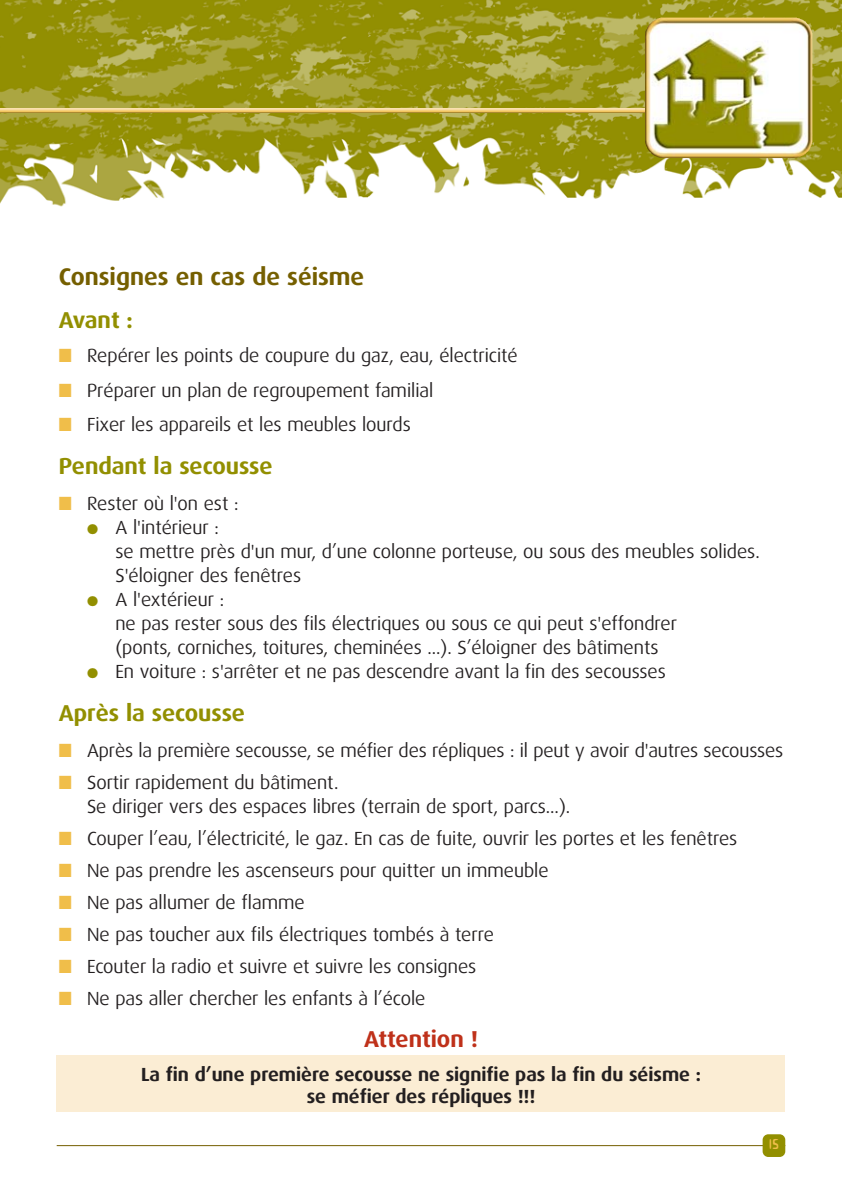
<style>
.page{position:relative;width:842px;height:1191px;background:#fff}
.page>*{position:absolute;margin:0;border:0;box-sizing:border-box;transform-origin:0 0}
.t1{font:700 24px "Dax Wide";color:#755f00;scale:.9 1}
.t2{font:700 23px "Dax Wide";color:#928f00;scale:.9 1}
.t3{font:700 23px "Dax Wide";color:#bf311a;scale:.9 1}
.t4{font:19px/24px "Dax Wide";color:#231f20;scale:.9 1}
.t5{font:700 19px/22px "Dax Wide";color:#231f20;text-align:center;scale:.9 1}
.t6{font:16px "Vision";color:#f0be4a}
.s1{color:#f0be4a}
.s2{color:#928f00}
</style>
<div class="page">
<div style="left:57px;top:1054px;width:728px;height:57px;background:#fbedd4"></div>
<img style="left:0;top:0;width:842px;height:207px">
<img style="left:0;top:108px;width:645px;height:4px">
<img style="left:645px;top:18px;width:167px;height:140px">
<hr style="left:57px;top:1145px;width:728px;height:1px;background:#755f00">
<div style="left:763px;top:1134px;width:22px;height:23px;background:#928f00;border-radius:6px"></div>
<p class="t1" style="left:59px;top:266px;width:341px">Consignes en cas de séisme</p>
<p class="t2" style="left:59px;top:309px;width:84px">Avant :</p>
<p class="t4" style="left:59px;top:345px;width:512px"><span class="s1">■</span> Repérer les points de coupure du gaz, eau, électricité</p>
<p class="t4" style="left:59px;top:379px;width:418px"><span class="s1">■</span> Préparer un plan de regroupement familial</p>
<p class="t4" style="left:59px;top:414px;width:393px"><span class="s1">■</span> Fixer les appareils et les meubles lourds</p>
<p class="t2" style="left:59px;top:456px;width:239px">Pendant la secousse</p>
<p class="t4" style="left:59px;top:493px;width:201px"><span class="s1">■</span> Rester où l'on est :</p>
<p class="t4" style="left:115px;top:517px;width:717px;text-indent:-28px"><span class="s2">●</span> A l'intérieur :<br>se mettre près d'un mur, d’une colonne porteuse, ou sous des meubles solides.<br>S'éloigner des fenêtres</p>
<p class="t4" style="left:115px;top:589px;width:625px;text-indent:-28px"><span class="s2">●</span> A l'extérieur :<br>ne pas rester sous des fils électriques ou sous ce qui peut s'effondrer (ponts, corniches, toitures, cheminées ...). S’éloigner des bâtiments</p>
<p class="t4" style="left:87px;top:661px;width:645px"><span class="s2">●</span> En voiture : s'arrêter et ne pas descendre avant la fin des secousses</p>
<p class="t2" style="left:59px;top:702px;width:209px">Après la secousse</p>
<p class="t4" style="left:59px;top:740px;width:807px"><span class="s1">■</span> Après la première secousse, se méfier des répliques : il peut y avoir d'autres secousses</p>
<p class="t4" style="left:87px;top:772px;width:538px;text-indent:-28px"><span class="s1">■</span> Sortir rapidement du bâtiment.<br>Se diriger vers des espaces libres (terrain de sport, parcs…).</p>
<p class="t4" style="left:59px;top:828px;width:755px"><span class="s1">■</span> Couper l’eau, l’électricité, le gaz. En cas de fuite, ouvrir les portes et les fenêtres</p>
<p class="t4" style="left:59px;top:860px;width:546px"><span class="s1">■</span> Ne pas prendre les ascenseurs pour quitter un immeuble</p>
<p class="t4" style="left:59px;top:892px;width:275px"><span class="s1">■</span> Ne pas allumer de flamme</p>
<p class="t4" style="left:59px;top:924px;width:485px"><span class="s1">■</span> Ne pas toucher aux fils électriques tombés à terre</p>
<p class="t4" style="left:59px;top:956px;width:465px"><span class="s1">■</span> Ecouter la radio et suivre et suivre les consignes</p>
<p class="t4" style="left:59px;top:988px;width:409px"><span class="s1">■</span> Ne pas aller chercher les enfants à l’école</p>
<p class="t3" style="left:364px;top:1029px;width:128px">Attention !</p>
<p class="t5" style="left:141px;top:1065px;width:623px">La fin d’une première secousse ne signifie pas la fin du séisme : se méfier des répliques !!!</p>
<p class="t6" style="left:769px;top:1138px;width:12px">15</p>
</div>
